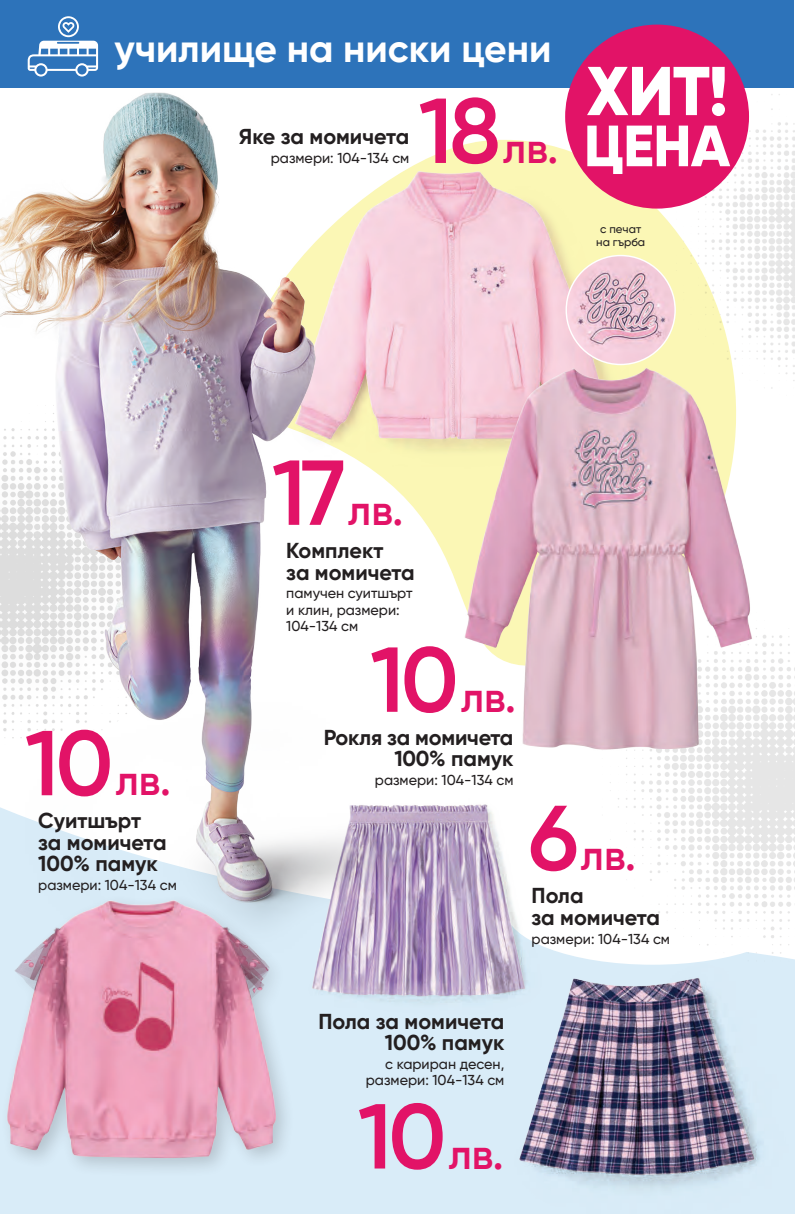
<style>
.page{position:relative;width:795px;height:1214px;background:#fff}
.page>*{position:absolute;margin:0;border:0;box-sizing:border-box;transform-origin:0 0}
.t1{font:800 68.88px "Gilroy";color:#fff}
.t2{font:800 58px "Gilroy";color:#fff}
.t3{font:600 42.38px "Gilroy";color:#e21367}
.t4{font:700 38.94px "Gilroy";color:#fff}
.t5{font:700 21.62px/21.6px "Gilroy";color:#231f20}
.t6{font:500 14.44px/16.2px "Gilroy";color:#231f20}
.t7{font:500 11.56px/13px "Gilroy";color:#231f20;text-align:center}
.s1{font-size:91.88px}
</style>
<div class="page">
<div style="left:0;top:1066px;width:494px;height:147px;background:#d9ecf8"></div>
<img style="left:648px;top:90px;width:147px;height:291px">
<img style="left:610px;top:644px;width:185px;height:302px">
<div style="left:0;top:0;width:794px;height:88px;background:#2d73ba"></div>
<svg style="left:28px;top:16px;width:70px;height:50px"></svg>
<img style="left:470px;top:133px;width:178px;height:206px">
<img style="left:0;top:976px;width:302px;height:202px">
<img style="left:470px;top:339px;width:319px;height:440px">
<img style="left:274px;top:738px;width:294px;height:328px">
<img style="left:494px;top:947px;width:301px;height:266px">
<img style="left:566px;top:255px;width:109px;height:109px;border-radius:54px">
<img style="left:0;top:66px;width:470px;height:910px">
<div style="left:565px;top:25px;width:184px;height:183px;background:#e21367;border-radius:50%"></div>
<h3 class="t4" style="left:115px;top:24px;width:438px">училище на ниски цени</h3>
<h3 class="t5" style="left:239px;top:126px;width:172px">Яке за момичета</h3>
<p class="t6" style="left:271px;top:150px;width:140px">размери: 104-134 см</p>
<h3 class="t3" style="left:419px;top:122px;width:141px"><span class="s1">18</span>лв.</h3>
<h1 class="t1" style="left:586px;top:48px;width:143px">XИT!</h1>
<h2 class="t2" style="left:584px;top:109px;width:148px">ЦЕНА</h2>
<p class="t7" style="left:596px;top:222px;width:51px">с печат на гърба</p>
<h3 class="t3" style="left:25px;top:754px;width:147px"><span class="s1">10</span>лв.</h3>
<h3 class="t3" style="left:272px;top:483px;width:133px"><span class="s1">17</span>лв.</h3>
<h3 class="t5" style="left:286px;top:539px;width:130px">Комплект<br>за момичета</h3>
<p class="t6" style="left:286px;top:585px;width:128px">памучен суитшърт и клин, размери:<br>104-134 см</p>
<h3 class="t3" style="left:370px;top:670px;width:147px"><span class="s1">10</span>лв.</h3>
<h3 class="t5" style="left:324px;top:726px;width:191px;text-align:right">Рокля за момичета<br>100% памук</h3>
<p class="t6" style="left:375px;top:771px;width:140px">размери: 104-134 см</p>
<h3 class="t5" style="left:38px;top:809px;width:130px">Суитшърт за момичета<br>100% памук</h3>
<p class="t6" style="left:38px;top:876px;width:140px">размери: 104-134 см</p>
<h3 class="t3" style="left:528px;top:828px;width:109px"><span class="s1">6</span>лв.</h3>
<h3 class="t5" style="left:532px;top:884px;width:130px">Пола<br>за момичета</h3>
<p class="t6" style="left:532px;top:930px;width:140px">размери: 104-134 см</p>
<h3 class="t5" style="left:319px;top:1009px;width:187px;text-align:right">Пола за момичета<br>100% памук</h3>
<p class="t6" style="left:366px;top:1055px;width:140px;text-align:right">с кариран десен, размери: 104-134 см</p>
<h3 class="t3" style="left:358px;top:1127px;width:147px"><span class="s1">10</span>лв.</h3>
</div>
